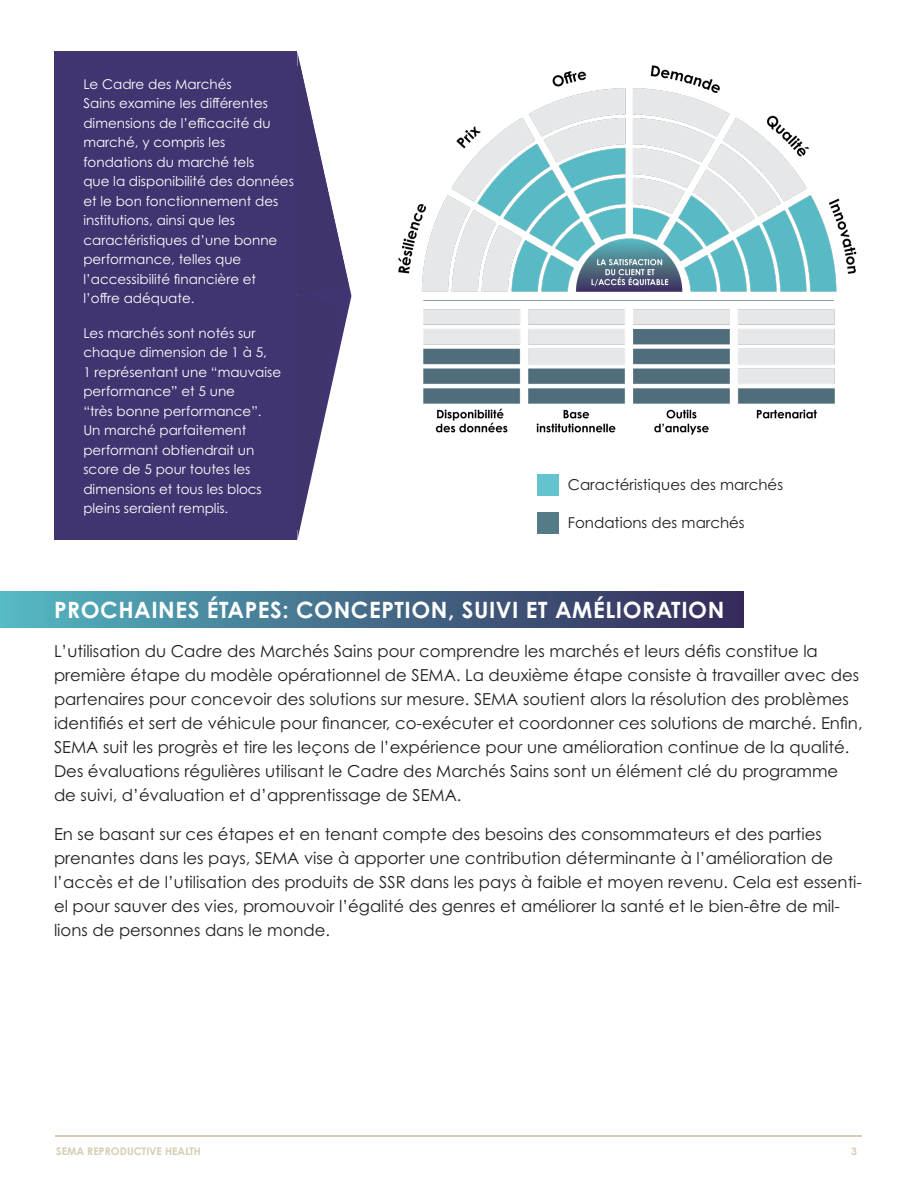
<style>
.page{position:relative;width:918px;height:1188px;background:#fff}
.page>*{position:absolute;margin:0;border:0;box-sizing:border-box;transform-origin:0 0}
.Heading{font:700 22.5px "Century Gothic Pro";letter-spacing:.025em;color:#fff}
.Heading-2{font:16.5px/24px "Century Gothic Pro";color:#231f20}
.t1{font:15px "Century Gothic Pro";color:#231f20}
.t2{font:13.5px/19.5px "Century Gothic Pro";color:#fff}
.t3{font:700 10.5px "Century Gothic Pro";color:#d6ceb2}
</style>
<div class="page">
<svg style="left:297px;top:52px;width:54px;height:488px"></svg>
<img style="left:398px;top:65px;width:459px;height:370px">
<div style="left:537px;top:474px;width:22px;height:22px;background:#63c3cf"></div>
<div style="left:537px;top:512px;width:22px;height:22px;background:#557b88"></div>
<div style="left:54px;top:52px;width:243px;height:488px;background:#423470"></div>
<div style="left:0;top:591px;width:744px;height:37px;background:linear-gradient(to right,#53b5bf,#352756)"></div>
<hr style="left:55px;top:1135px;width:807px;height:2px;background:#d6ceb2">
<p class="t2" style="left:83px;top:74px;width:212px">Le Cadre des Marchés<br>Sains examine les différentes dimensions de l’efficacité du marché, y compris les fondations du marché tels<br>que la disponibilité des données et le bon fonctionnement des institutions, ainsi que les caractéristiques d’une bonne performance, telles que l’accessibilité financière et l’offre adéquate.</p>
<p class="t2" style="left:83px;top:323px;width:199px">Les marchés sont notés sur chaque dimension de 1 à 5,<br>1 représentant une “mauvaise performance” et 5 une<br>“très bonne performance”.<br>Un marché parfaitement performant obtiendrait un score de 5 pour toutes les dimensions et tous les blocs pleins seraient remplis.</p>
<p class="t1" style="left:568px;top:475px;width:217px">Caractéristiques des marchés</p>
<p class="t1" style="left:568px;top:514px;width:178px">Fondations des marchés</p>
<p class="Heading" style="left:54px;top:596px;width:672px">PROCHAINES ÉTAPES: CONCEPTION, SUIVI ET AMÉLIORATION</p>
<p class="Heading-2" style="left:54px;top:639px;width:810px">L’utilisation du Cadre des Marchés Sains pour comprendre les marchés et leurs défis constitue la première étape du modèle opérationnel de SEMA. La deuxième étape consiste à travailler avec des partenaires pour concevoir des solutions sur mesure. SEMA soutient alors la résolution des problèmes identifiés et sert de véhicule pour financer, co-exécuter et coordonner ces solutions de marché. Enfin, SEMA suit les progrès et tire les leçons de l’expérience pour une amélioration continue de la qualité.<br>Des évaluations régulières utilisant le Cadre des Marchés Sains sont un élément clé du programme de suivi, d’évaluation et d’apprentissage de SEMA.</p>
<p class="Heading-2" style="left:54px;top:822px;width:810px">En se basant sur ces étapes et en tenant compte des besoins des consommateurs et des parties prenantes dans les pays, SEMA vise à apporter une contribution déterminante à l’amélioration de l’accès et de l’utilisation des produits de SSR dans les pays à faible et moyen revenu. Cela est essenti&shy;el pour sauver des vies, promouvoir l’égalité des genres et améliorer la santé et le bien-être de mil&shy;lions de personnes dans le monde.</p>
<p class="t3" style="left:56px;top:1145px;width:146px">SEMA REPRODUCTIVE HEALTH</p>
<p class="t3" style="left:851px;top:1145px;width:7px">3</p>
</div>
